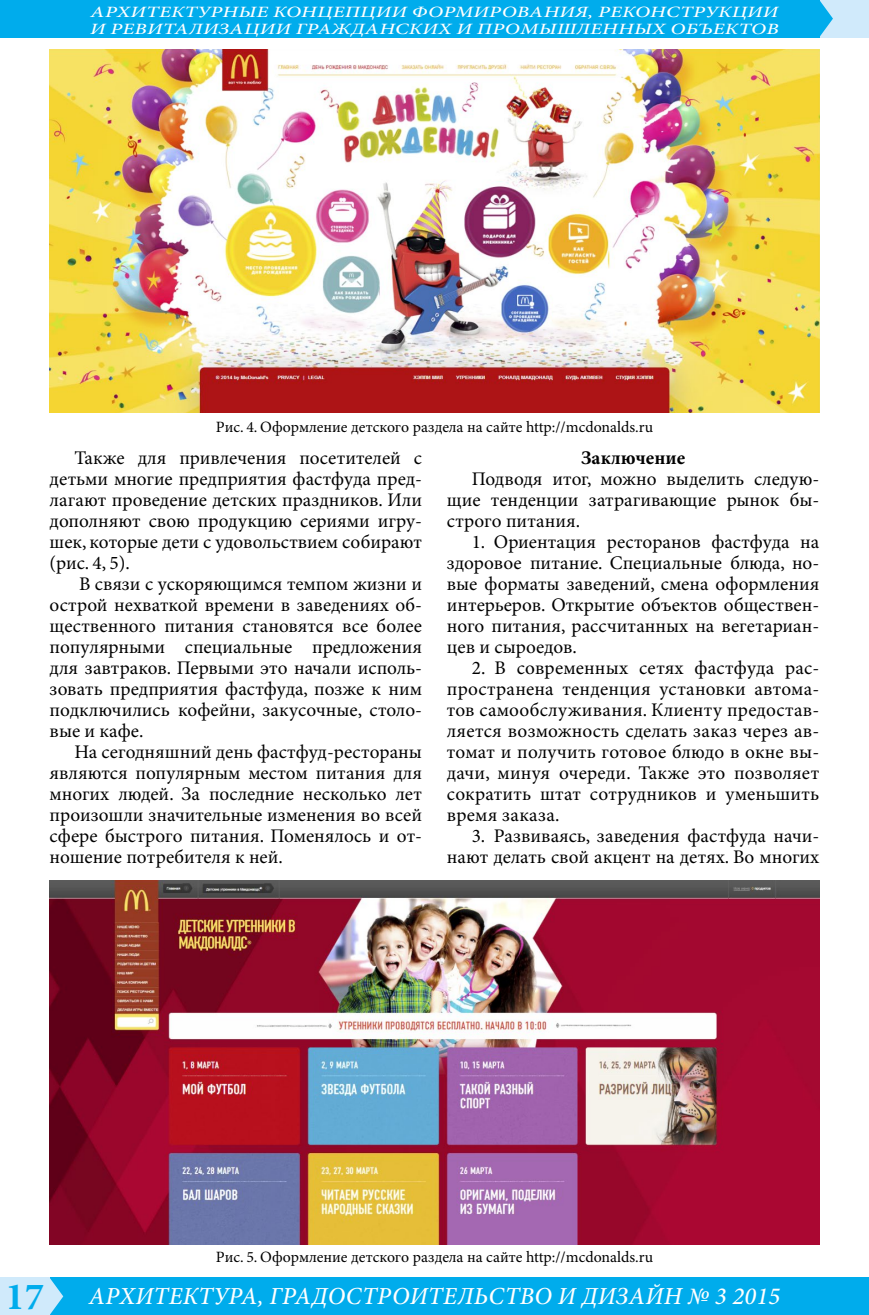
<style>
.page{position:relative;width:869px;height:1315px;background:#fff}
.page>*{position:absolute;margin:0;border:0;box-sizing:border-box;transform-origin:0 0}
.t1{font:italic 500 24.5px "Minion Pro";letter-spacing:.01em;color:#fff}
.t2{font:19.25px/21px "Minion Pro";color:#000;text-align:justify}
.Жирный_по_центру{font:700 19.25px "Minion Pro";color:#000}
.Рисунок{font:15.75px "Minion Pro";color:#000}
.t3{font:italic 500 15.75px/17.5px "Minion Pro";letter-spacing:.01em;color:#fff;scale:1.33 1}
.s1{font-weight:700;font-style:normal;font-size:38.5px;color:#00acec}
</style>
<div class="page">
<div style="left:46px;top:1277px;width:822px;height:38px;background:#00acec"></div>
<div style="left:819px;top:0;width:49px;height:37px;background:#d0eafb"></div>
<div style="left:0;top:1277px;width:50px;height:38px;background:#d0eafb"></div>
<div style="left:0;top:0;width:819px;height:37px;background:#00acec"></div>
<svg style="left:50px;top:1278px;width:13px;height:37px"></svg>
<svg style="left:819px;top:0;width:13px;height:37px"></svg>
<img style="left:50px;top:50px;width:769px;height:362px">
<img style="left:50px;top:880px;width:769px;height:364px">
<p class="t3" style="left:90px;top:3px;width:519px">АРХИТЕКТУРНЫЕ КОНЦЕПЦИИ ФОРМИРОВАНИЯ, РЕКОНСТРУКЦИИ<br>И РЕВИТАЛИЗАЦИИ ГРАЖДАНСКИХ И ПРОМЫШЛЕННЫХ ОБЪЕКТОВ</p>
<p class="Рисунок" style="left:216px;top:417px;width:438px">Рис. 4. Оформление детского раздела на сайте http://mcdonalds.ru</p>
<p class="t2" style="left:50px;top:448px;width:374px;text-indent:25px">Также для привлечения посетителей с детьми многие предприятия фастфуда пред&shy;лагают проведение детских праздников. Или дополняют свою продукцию сериями игру&shy;шек, которые дети с удовольствием собирают (рис. 4, 5).</p>
<p class="t2" style="left:50px;top:574px;width:374px;text-indent:29px">В связи с ускоряющимся темпом жизни и острой нехваткой времени в заведениях об&shy;щественного питания становятся все более популярными специальные предложения для завтраков. Первыми это начали исполь&shy;зовать предприятия фастфуда, позже к ним подключились кофейни, закусочные, столо&shy;вые и кафе.</p>
<p class="t2" style="left:50px;top:742px;width:374px;text-indent:25px">На сегодняшний день фастфуд-рестораны являются популярным местом питания для многих людей. За последние несколько лет произошли значительные изменения во всей сфере быстрого питания. Поменялось и от&shy;ношение потребителя к ней.</p>
<p class="Жирный_по_центру" style="left:580px;top:446px;width:106px">Заключение</p>
<p class="t2" style="left:446px;top:469px;width:374px;text-indent:25px">Подводя итог, можно выделить следую&shy;щие тенденции затрагивающие рынок бы&shy;строго питания.</p>
<p class="t2" style="left:446px;top:532px;width:374px;text-indent:25px">1. Ориентация ресторанов фастфуда на здоровое питание. Специальные блюда, но&shy;вые форматы заведений, смена оформления интерьеров. Открытие объектов обществен&shy;ного питания, рассчитанных на вегетариан&shy;цев и сыроедов.</p>
<p class="t2" style="left:446px;top:658px;width:374px;text-indent:25px">2. В современных сетях фастфуда рас&shy;пространена тенденция установки автома&shy;тов самообслуживания. Клиенту предостав&shy;ляется возможность сделать заказ через ав&shy;томат и получить готовое блюдо в окне вы&shy;дачи, минуя очереди. Также это позволяет сократить штат сотрудников и уменьшить время заказа.</p>
<p class="t2" style="left:446px;top:826px;width:374px;text-align:right">3. Развиваясь, заведения фастфуда начи&shy;нают делать свой акцент на детях. Во многих</p>
<p class="Рисунок" style="left:216px;top:1247px;width:438px">Рис. 5. Оформление детского раздела на сайте http://mcdonalds.ru</p>
<p class="t1" style="left:6px;top:1279px;width:775px"><span class="s1">17</span> АРХИТЕКТУРА, ГРАДОСТРОИТЕЛЬСТВО И ДИЗАЙН № 3 2015</p>
</div>
